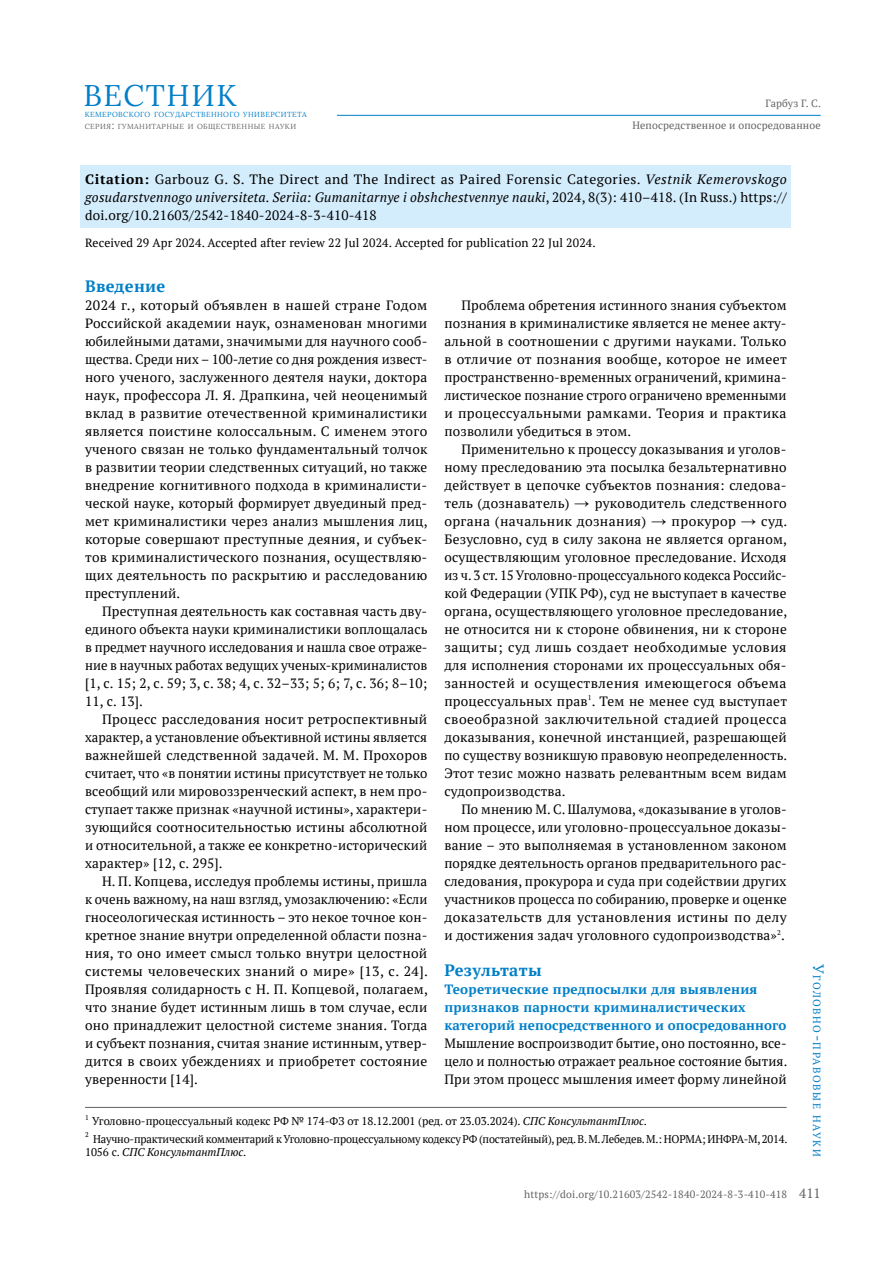
<style>
.page{position:relative;width:893px;height:1263px;background:#fff}
.page>*{position:absolute;margin:0;border:0;box-sizing:border-box;transform-origin:0 0}
.t1{font:29.85px "Lora";letter-spacing:.05em;color:#007fc8}
.t2{font:700 16.5px "PT Serif";letter-spacing:.02em;color:#007fc8}
.t3{font:13.5px/18px "PT Serif";letter-spacing:.015em;color:#000;text-align:justify}
.t4{font:700 13.5px/18px "PT Serif";letter-spacing:.02em;color:#007fc8}
.t5{font:13.5px "PT Serif";color:#646363}
.t6{font:12px "PT Serif";letter-spacing:.015em;color:#000}
.t7{font:11.25px/13.5px "PT Serif";letter-spacing:-.015em;color:#000}
.t8{font:10.5px/22.8px "PT Serif";letter-spacing:.015em;color:#646363;text-align:right}
.t9{font:10.5px "PT Serif";letter-spacing:.145em;color:#007fc8}
.t10{font:7.35px/12.6px "Lora";letter-spacing:.055em;color:#007fc8}
.t11{font:6.9px "PT Serif";color:#000}
.s1{color:#646363}
.s2{font-size:10.5px;color:#646363}
.s3{font-weight:700}
.s4{font-style:italic}
.s5{font-family:"Times New Roman";font-size:15px}
.s6{font-size:15px}
</style>
<div class="page">
<hr style="left:337px;top:115px;width:484px;height:1px;background:#007fc8">
<div style="left:81px;top:165px;width:710px;height:63px;background:#d4edfc"></div>
<hr style="left:85px;top:1107px;width:702px;height:1px;background:#706f6f">
<h1 class="t1" style="left:83px;top:73px;width:155px">ВЕСТНИК</h1>
<p class="t10" style="left:85px;top:107px;width:223px">кемеровского государственного университета <span class="s1">серия</span><span class="s2">:</span> <span class="s1">гуманитарные и общественные науки</span></p>
<p class="t8" style="left:632px;top:91px;width:190px">Гарбуз Г. С.<br>Непосредственное и опосредованное</p>
<p class="t3" style="left:85px;top:170px;width:703px"><span class="s3">Citation:</span> Garbouz G. S. The Direct and The Indirect as Paired Forensic Categories. <span class="s4">Vestnik Kemerovskogo gosudarstvennogo universiteta. Seriia: Gumanitarnye i obshchestvennye nauki</span>, 2024, 8(3): 410–418. (In Russ.) https:// doi.org/10.21603/2542-1840-2024-8-3-410-418</p>
<p class="t6" style="left:85px;top:235px;width:512px">Received 29 Apr 2024. Accepted after review 22 Jul 2024. Accepted for publication 22 Jul 2024.</p>
<p class="t2" style="left:85px;top:275px;width:82px">Введение</p>
<p class="t3" style="left:85px;top:296px;width:344px">2024 г., который объявлен в нашей стране Годом Российской академии наук, ознаменован многими юбилейными датами, значимыми для научного сооб&shy;щества. Среди них – 100-летие со дня рождения извест&shy;ного ученого, заслуженного деятеля науки, доктора наук, профессора Л. Я. Драпкина, чей неоценимый вклад в развитие отечественной криминалистики является поистине колоссальным. С именем этого ученого связан не только фундаментальный толчок в развитии теории следственных ситуаций, но также внедрение когнитивного подхода в криминалисти&shy;ческой науке, который формирует двуединый пред&shy;мет криминалистики через анализ мышления лиц, которые совершают преступные деяния, и субъек&shy;тов криминалистического познания, осуществляю&shy;щих деятельность по раскрытию и расследованию преступлений.</p>
<p class="t3" style="left:85px;top:602px;width:344px;text-align:left;text-indent:17px">Преступная деятельность как составная часть дву&shy;единого объекта науки криминалистики воплощалась в предмет научного исследования и нашла свое отраже&shy;ние в научных работах ведущих ученых-криминалистов [1, с. 15; 2, с. 59; 3, с. 38; 4, с. 32–33; 5; 6; 7, с. 36; 8–10; 11, с. 13].</p>
<p class="t3" style="left:85px;top:710px;width:344px;text-indent:17px">Процесс расследования носит ретроспективный характер, а установление объективной истины является важнейшей следственной задачей. М. М. Прохоров считает, что «в понятии истины присутствует не только всеобщий или мировоззренческий аспект, в нем про&shy;ступает также признак «научной истины», характери&shy;зующийся соотносительностью истины абсолютной и относительной, а также ее конкретно-исторический характер» [12, с. 295].</p>
<p class="t3" style="left:85px;top:872px;width:344px;text-indent:17px">Н. П. Копцева, исследуя проблемы истины, пришла к очень важному, на наш взгляд, умозаключению: «Если гносеологическая истинность – это некое точное кон&shy;кретное знание внутри определенной области позна&shy;ния, то оно имеет смысл только внутри целостной системы человеческих знаний о мире» [13, с. 24].<br>Проявляя солидарность с Н. П. Копцевой, полагаем, что знание будет истинным лишь в том случае, если оно принадлежит целостной системе знания. Тогда и субъект познания, считая знание истинным, утвер&shy;дится в своих убеждениях и приобретет состояние уверенности [14].</p>
<p class="t3" style="left:444px;top:296px;width:344px;text-indent:17px">Проблема обретения истинного знания субъектом познания в криминалистике является не менее акту&shy;альной в соотношении с другими науками. Только в отличие от познания вообще, которое не имеет пространственно-временных ограничений, кримина&shy;листическое познание строго ограничено временными и процессуальными рамками. Теория и практика позволили убедиться в этом.</p>
<p class="t3" style="left:444px;top:440px;width:344px;text-align:left;text-indent:17px">Применительно к процессу доказывания и уголов&shy;ному преследованию эта посылка безальтернативно действует в цепочке субъектов познания: следова&shy;тель (дознаватель) <span class="s5">→</span> руководитель следственного органа (начальник дознания) <span class="s5">→</span> прокурор <span class="s5">→</span> суд.<br>Безусловно, суд в силу закона не является органом, осуществляющим уголовное преследование. Исходя из ч. 3 ст. 15 Уголовно-процессуального кодекса Российс&shy;кой Федерации (УПК РФ), суд не выступает в качестве органа, осуществляющего уголовное преследование, не относится ни к стороне обвинения, ни к стороне защиты; суд лишь создает необходимые условия для исполнения сторонами их процессуальных обя&shy;занностей и осуществления имеющегося объема процессуальных прав<sup>1</sup>. Тем не менее суд выступает своеобразной заключительной стадией процесса доказывания, конечной инстанцией, разрешающей по существу возникшую правовую неопределенность.<br>Этот тезис можно назвать релевантным всем видам судопроизводства.</p>
<p class="t3" style="left:444px;top:800px;width:344px;text-indent:17px">По мнению М. С. Шалумова, «доказывание в уголов&shy;ном процессе, или уголовно-процессуальное доказы&shy;вание – это выполняемая в установленном законом порядке деятельность органов предварительного рас&shy;следования, прокурора и суда при содействии других участников процесса по собиранию, проверке и оценке доказательств для установления истины по делу и достижения задач уголовного судопроизводства»<sup>2</sup>.</p>
<p class="t2" style="left:444px;top:959px;width:99px">Результаты</p>
<p class="t4" style="left:444px;top:980px;width:344px">Теоретические предпосылки для выявления признаков парности криминалистических категорий непосредственного и опосредованного</p>
<p class="t3" style="left:444px;top:1034px;width:344px">Мышление воспроизводит бытие, оно постоянно, все&shy;цело и полностью отражает реальное состояние бытия.<br>При этом процесс мышления имеет форму линейной</p>
<p class="t11" style="left:85px;top:1113px;width:5px">1</p>
<p class="t7" style="left:92px;top:1114px;width:556px">Уголовно-процессуальный кодекс РФ № 174-ФЗ от 18.12.2001 (ред. от 23.03.2024). <span class="s4">СПС КонсультантПлюс</span>.</p>
<p class="t11" style="left:85px;top:1130px;width:5px">2</p>
<p class="t7" style="left:85px;top:1132px;width:704px;text-indent:8px">Научно-практический комментарий к Уголовно-процессуальному кодексу РФ (постатейный), ред. В. М. Лебедев. М.: НОРМА; ИНФРА-М, 2014.<br>1056 с. <span class="s4">СПС КонсультантПлюс</span>.</p>
<p class="t8" style="left:524px;top:1183px;width:265px">https://doi.org/10.21603/2542-1840-2024-8-3-410-418</p>
<p class="t9" style="left:824px;top:964px;width:194px;rotate:90deg"><span class="s6">У</span>головно<span class="s6">-</span>правовые науки</p>
<p class="t5" style="left:799px;top:1184px;width:23px">411</p>
</div>
